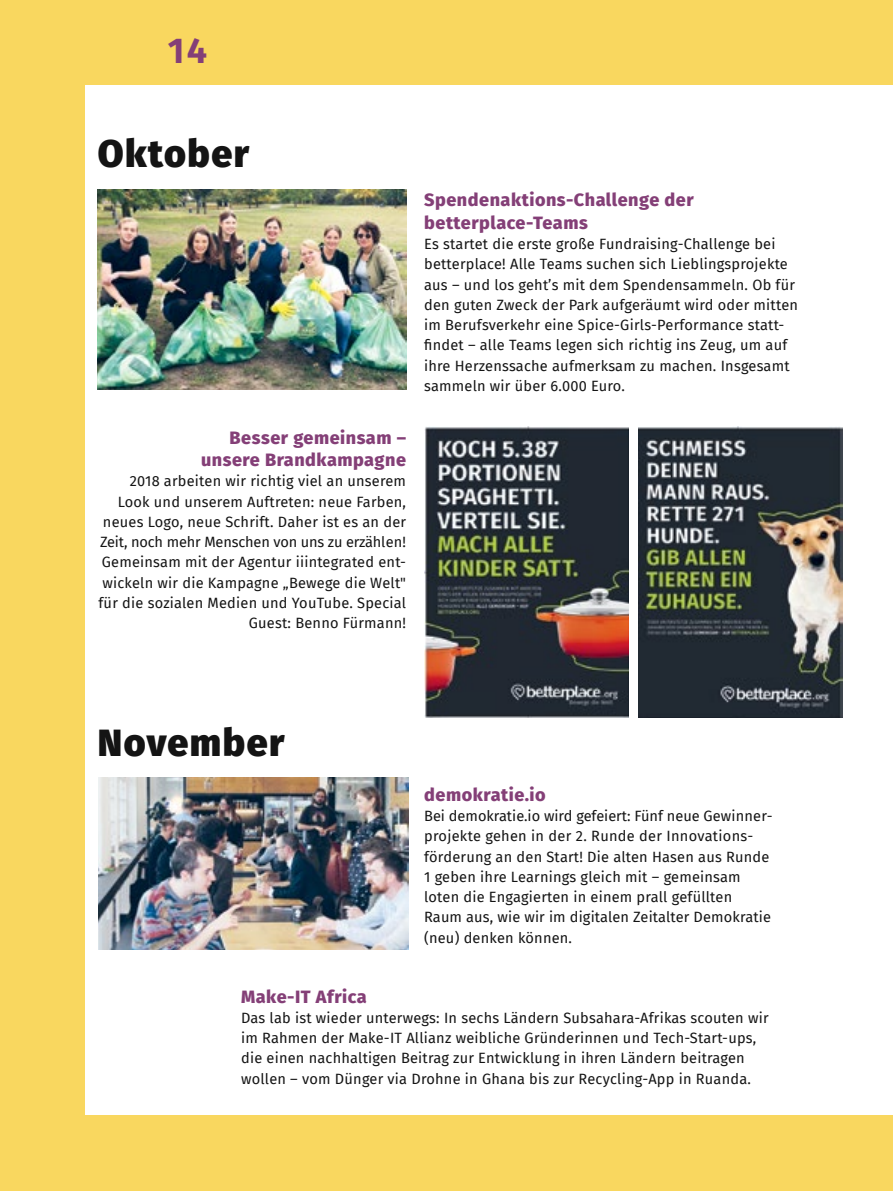
<style>
.page{position:relative;width:893px;height:1191px;background:#f9d75f}
.page>*{position:absolute;margin:0;border:0;box-sizing:border-box;transform-origin:0 0}
.t1{font:900 37.5px "Fira Sans";letter-spacing:.04em;color:#141414}
.t2{font:700 36px "Fira Sans";color:#843f77}
.t3{font:800 18px/22.5px "Fira Sans";letter-spacing:.03em;color:#843f77;text-align:right}
.t4{font:14.55px/20.2px "Fira Sans";letter-spacing:.015em;color:#141414}
</style>
<div class="page">
<div style="left:85px;top:85px;width:808px;height:1029px;background:#fff"></div>
<img style="left:98px;top:777px;width:310px;height:172px">
<img style="left:98px;top:189px;width:308px;height:200px">
<img style="left:424px;top:427px;width:205px;height:290px">
<img style="left:638px;top:427px;width:204px;height:291px">
<h2 class="t2" style="left:168px;top:21px;width:41px">14</h2>
<h1 class="t1" style="left:98px;top:120px;width:153px">Oktober</h1>
<p class="t3" style="left:201px;top:425px;width:206px">Besser gemeinsam – unsere Brandkampagne</p>
<p class="t4" style="left:99px;top:471px;width:309px;text-align:right">2018 arbeiten wir richtig viel an unserem Look und unserem Auftreten: neue Farben, neues Logo, neue Schrift. Daher ist es an der Zeit, noch mehr Menschen von uns zu erzählen!<br>Gemeinsam mit der Agentur iiintegrated ent&shy;wickeln wir die Kampagne „Bewege die Welt" für die sozialen Medien und YouTube. Special Guest: Benno Fürmann!</p>
<p class="t3" style="left:424px;top:187px;width:271px;text-align:left">Spendenaktions-Challenge der betterplace-Teams</p>
<p class="t4" style="left:424px;top:233px;width:375px">Es startet die erste große Fundraising-Challenge bei betterplace! Alle Teams suchen sich Lieblingsprojekte aus – und los geht’s mit dem Spendensammeln. Ob für den guten Zweck der Park aufgeräumt wird oder mitten im Berufsverkehr eine Spice-Girls-Performance statt&shy;findet – alle Teams legen sich richtig ins Zeug, um auf ihre Herzenssache aufmerksam zu machen. Insgesamt sammeln wir über 6.000 Euro.</p>
<h1 class="t1" style="left:98px;top:709px;width:188px">November</h1>
<p class="t3" style="left:424px;top:782px;width:123px">demokratie.io</p>
<p class="t4" style="left:424px;top:805px;width:350px">Bei demokratie.io wird gefeiert: Fünf neue Gewinner&shy;projekte gehen in der 2. Runde der Innovations&shy;förderung an den Start! Die alten Hasen aus Runde 1 geben ihre Learnings gleich mit – gemeinsam loten die Engagierten in einem prall gefüllten Raum aus, wie wir im digitalen Zeitalter Demokratie (neu) denken können.</p>
<p class="t3" style="left:241px;top:983px;width:127px">Make-IT Africa</p>
<p class="t4" style="left:241px;top:1007px;width:529px">Das lab ist wieder unterwegs: In sechs Ländern Subsahara-Afrikas scouten wir im Rahmen der Make-IT Allianz weibliche Gründerinnen und Tech-Start-ups, die einen nachhaltigen Beitrag zur Entwicklung in ihren Ländern beitragen wollen – vom Dünger via Drohne in Ghana bis zur Recycling-App in Ruanda.</p>
</div>
